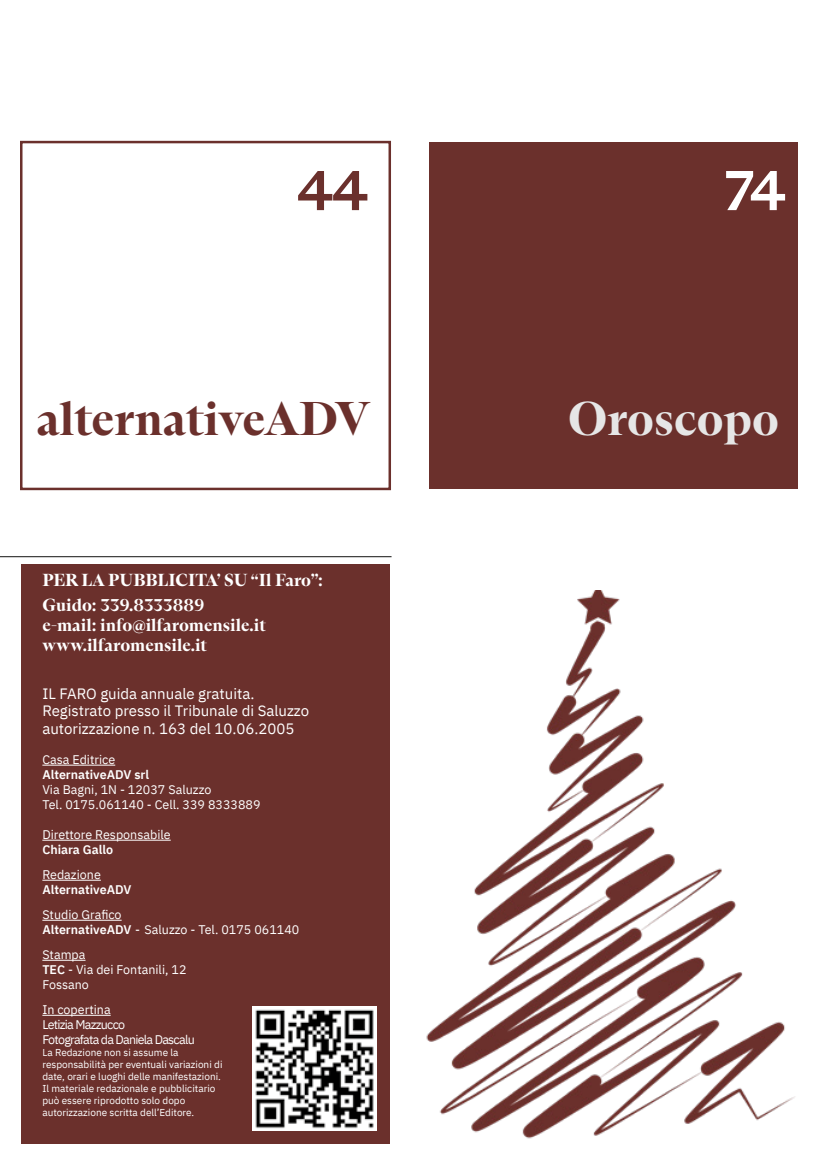
<style>
.page{position:relative;width:815px;height:1170px;background:#fff}
.page>*{position:absolute;margin:0;border:0;box-sizing:border-box;transform-origin:0 0}
.t1{font:700 57.5px "ABC Arizona Flare Unlicensed Trial";color:#6b302c}
.t2{font:700 57.5px "ABC Arizona Flare Unlicensed Trial";color:#fff}
.t3{font:700 47.5px "ABC Arizona Serif Unlicensed Trial";color:#6b302c}
.t4{font:700 47.5px "ABC Arizona Serif Unlicensed Trial";color:#e6e6e6}
.t5{font:700 17.5px/25px "ABC Arizona Serif Unlicensed Trial";color:#fff}
.t6{font:15px/17.5px "IBM Plex Sans";color:#fff}
.t7{font:12.5px/15px "IBM Plex Sans";color:#fff}
.t8{font:12.5px/15px "IBM Plex Sans";letter-spacing:-.06em;color:#fff}
.t9{font:600 12.5px "IBM Plex Sans";color:#fff}
.t10{font:10px/12px "IBM Plex Sans";color:#fff}
.s1{font-weight:600}
</style>
<div class="page">
<hr style="left:0;top:556px;width:392px;height:1px;background:#424241">
<div style="left:21px;top:564px;width:369px;height:579px;background:#6b302c"></div>
<hr style="left:42px;top:764px;width:73px;height:1px;background:#fff">
<hr style="left:42px;top:839px;width:129px;height:1px;background:#fff">
<hr style="left:42px;top:879px;width:59px;height:1px;background:#fff">
<hr style="left:42px;top:919px;width:80px;height:1px;background:#fff">
<hr style="left:42px;top:959px;width:44px;height:1px;background:#fff">
<hr style="left:42px;top:1014px;width:69px;height:1px;background:#fff">
<img style="left:253px;top:1006px;width:123px;height:124px">
<img style="left:426px;top:590px;width:369px;height:549px">
<div style="left:20px;top:141px;width:371px;height:349px;border:2px solid #6b302c"></div>
<div style="left:429px;top:142px;width:368px;height:347px;background:#6b302c"></div>
<h1 class="t1" style="left:297px;top:155px;width:73px">44</h1>
<h2 class="t3" style="left:37px;top:391px;width:335px">alternativeADV</h2>
<h3 class="t5" style="left:42px;top:568px;width:282px">PER LA PUBBLICITA’ SU “Il Faro”:<br>Guido: 339.8333889</h3>
<h3 class="t5" style="left:42px;top:615px;width:225px;line-height:20px">e-mail: info@ilfaromensile.it www.ilfaromensile.it</h3>
<h3 class="t6" style="left:42px;top:683px;width:268px">IL FARO guida annuale gratuita.<br>Registrato presso il Tribunale di Saluzzo autorizzazione n. 163 del 10.06.2005</h3>
<p class="t7" style="left:42px;top:751px;width:74px">Casa Editrice</p>
<p class="t9" style="left:42px;top:764px;width:108px">AlternativeADV srl</p>
<p class="t7" style="left:42px;top:781px;width:220px">Via Bagni, 1N - 12037 Saluzzo<br>Tel. 0175.061140 - Cell. 339 8333889</p>
<p class="t7" style="left:42px;top:826px;width:130px">Direttore Responsabile</p>
<p class="t9" style="left:42px;top:839px;width:72px">Chiara Gallo</p>
<p class="t7" style="left:42px;top:866px;width:60px">Redazione</p>
<p class="t9" style="left:42px;top:879px;width:91px">AlternativeADV</p>
<p class="t7" style="left:42px;top:906px;width:258px">Studio Grafico<br><span class="s1">AlternativeADV</span> - Saluzzo - Tel. 0175 061140</p>
<p class="t7" style="left:42px;top:946px;width:146px">Stampa<br><span class="s1">TEC</span> - Via dei Fontanili, 12<br>Fossano</p>
<p class="t8" style="left:42px;top:1001px;width:154px">In copertina<br>Letizia Mazzucco<br>Fotografata da Daniela Dascalu</p>
<p class="t10" style="left:42px;top:1045px;width:182px">La Redazione non si assume la responsabilità per eventuali variazioni di date, orari e luoghi delle manifestazioni.<br>Il materiale redazionale e pubblicitario può essere riprodotto solo dopo autorizzazione scritta dell’Editore.</p>
<h1 class="t2" style="left:724px;top:155px;width:63px">74</h1>
<h2 class="t4" style="left:568px;top:391px;width:212px">Oroscopo</h2>
</div>
